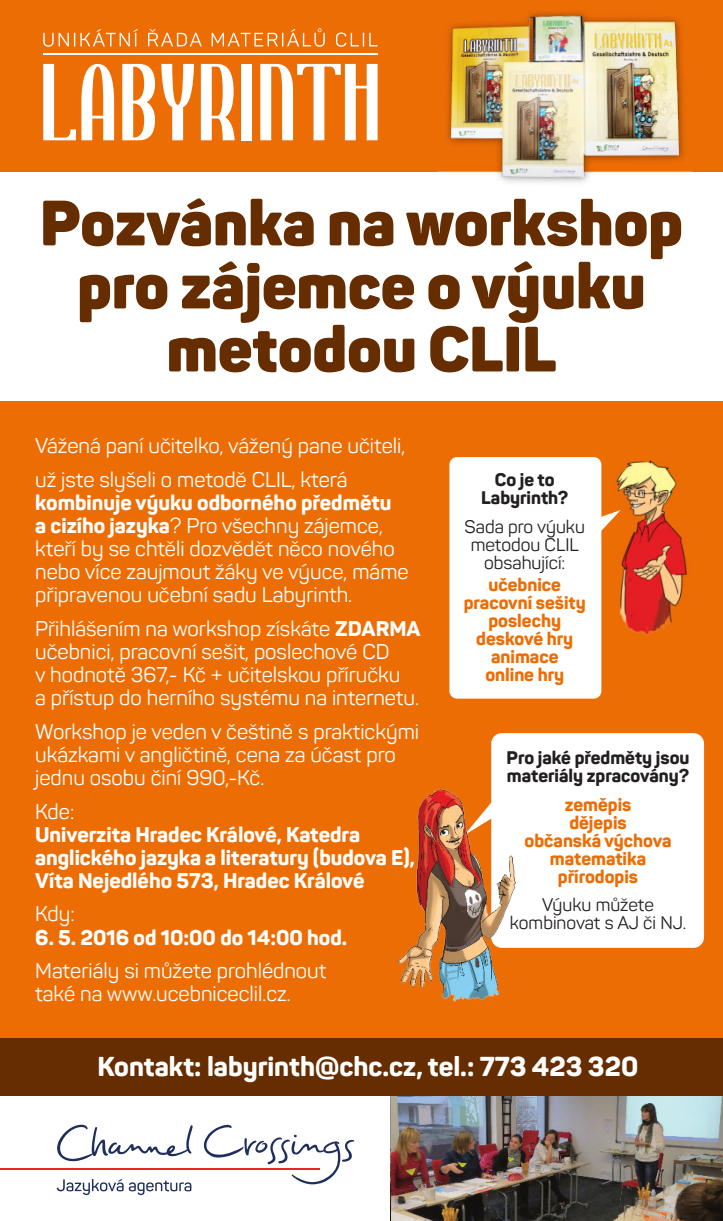
<style>
.page{position:relative;width:723px;height:1221px;background:#fff}
.page>*{position:absolute;margin:0;border:0;box-sizing:border-box;transform-origin:0 0}
.t1{font:900 63px/63px "Panton";color:#662e00;text-align:center}
.t2{font:800 27px "Panton";color:#fff}
.t3{font:21px/23.1px "Panton";color:#fff}
.t4{font:800 21px/23.1px "Panton";color:#fff}
.t5{font:800 18px/18px "Panton";color:#ed6d05;text-align:center}
.t6{font:18px/18px "Panton";color:#231f20;text-align:center}
.t7{font:800 18px/18px "Panton";color:#231f20}
.s1{font-weight:800}
</style>
<div class="page">
<img style="left:391px;top:1095px;width:332px;height:125px">
<div style="left:0;top:0;width:723px;height:171px;background:#ed6d05"></div>
<div style="left:0;top:401px;width:723px;height:636px;background:#ed6d05"></div>
<svg style="left:43px;top:29px;width:95px;height:18px"></svg>
<svg style="left:148px;top:29px;width:54px;height:17px"></svg>
<svg style="left:212px;top:28px;width:113px;height:19px"></svg>
<svg style="left:336px;top:33px;width:41px;height:14px"></svg>
<svg style="left:43px;top:64px;width:71px;height:76px"></svg>
<svg style="left:122px;top:64px;width:33px;height:76px"></svg>
<svg style="left:161px;top:64px;width:33px;height:76px"></svg>
<svg style="left:201px;top:64px;width:34px;height:76px"></svg>
<div style="left:241px;top:64px;width:11px;height:76px;background:#fff"></div>
<svg style="left:260px;top:64px;width:118px;height:76px"></svg>
<hr style="left:43px;top:54px;width:335px;height:1px;background:#fff">
<img style="left:621px;top:460px;width:70px;height:175px">
<svg style="left:204px;top:1124px;width:150px;height:60px"></svg>
<svg style="left:57px;top:1124px;width:136px;height:37px"></svg>
<hr style="left:0;top:1168px;width:320px;height:1px;background:#e52627">
<svg style="left:57px;top:1179px;width:134px;height:15px"></svg>
<img style="left:438px;top:12px;width:253px;height:171px">
<img style="left:448px;top:14px;width:233px;height:164px">
<div style="left:0;top:1037px;width:723px;height:58px;background:#662e00"></div>
<div style="left:491px;top:733px;width:213px;height:214px;background:#fff"></div>
<svg style="left:449px;top:457px;width:172px;height:241px;background:#fceee2"></svg>
<img style="left:398px;top:778px;width:136px;height:224px">
<h1 class="t1" style="left:40px;top:199px;width:644px">Pozvánka na workshop pro zájemce o výuku metodou CLIL</h1>
<p class="t3" style="left:35px;top:431px;width:371px;line-height:33.6px">Vážená paní učitelko, vážený pane učiteli, už jste slyšeli o metodě CLIL, která</p>
<p class="t3" style="left:35px;top:493px;width:375px"><span class="s1">kombinuje výuku odborného předmětu<br>a cizího jazyka</span>? Pro všechny zájemce, kteří by se chtěli dozvědět něco nového nebo více zaujmout žáky ve výuce, máme připravenou učební sadu Labyrinth.</p>
<p class="t3" style="left:35px;top:619px;width:387px">Přihlášením na workshop získáte <span class="s1">ZDARMA </span>učebnici, pracovní sešit, poslechové CD<br>v hodnotě 367,- Kč + učitelskou příručku<br>a přístup do herního systému na internetu.</p>
<p class="t3" style="left:35px;top:722px;width:385px">Workshop je veden v češtině s praktickými ukázkami v angličtině, cena za účast pro jednu osobu činí 990,-Kč.</p>
<p class="t3" style="left:35px;top:801px;width:41px">Kde:</p>
<p class="t4" style="left:35px;top:825px;width:381px">Univerzita Hradec Králové, Katedra anglického jazyka a literatury (budova E),<br>Víta Nejedlého 573, Hradec Králové</p>
<p class="t3" style="left:35px;top:904px;width:41px">Kdy:</p>
<p class="t4" style="left:35px;top:927px;width:313px">6. 5. 2016 od 10:00 do 14:00 hod.</p>
<p class="t3" style="left:35px;top:961px;width:293px">Materiály si můžete prohlédnout také na www.ucebniceclil.cz.</p>
<p class="t7" style="left:481px;top:472px;width:88px;text-align:center">Co je to<br>Labyrinth?</p>
<p class="t6" style="left:464px;top:519px;width:122px">Sada pro výuku metodou CLIL obsahující:</p>
<p class="t5" style="left:464px;top:577px;width:124px">učebnice pracovní sešity poslechy deskové hry animace<br>online hry</p>
<p class="t7" style="left:507px;top:750px;width:184px">Pro jaké předměty jsou materiály zpracovány?</p>
<p class="t5" style="left:524px;top:797px;width:148px">zeměpis<br>dějepis<br>občanská výchova matematika přírodopis</p>
<p class="t6" style="left:510px;top:897px;width:178px">Výuku můžete kombinovat s AJ či NJ.</p>
<p class="t2" style="left:98px;top:1056px;width:542px">Kontakt: labyrinth@chc.cz, tel.: 773 423 320</p>
</div>
